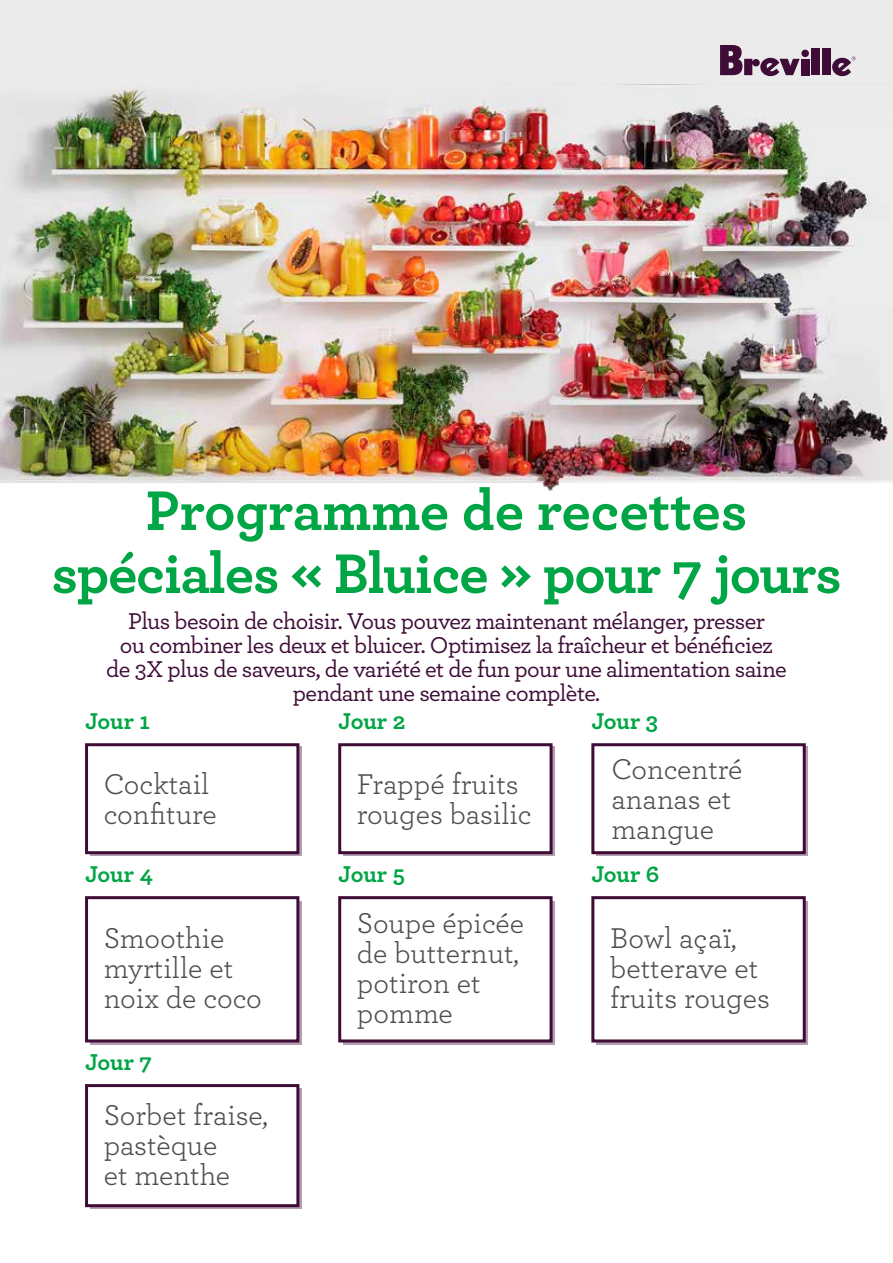
<style>
.page{position:relative;width:893px;height:1263px;background:#fff}
.page>*{position:absolute;margin:0;border:0;box-sizing:border-box;transform-origin:0 0}
.t1{font:700 58.5px/63px "Archer";letter-spacing:-.02em;color:#00a545;text-align:center}
.t2{font:30px/30px "Archer";color:#4d4d4d}
.t3{font:500 24px/24px "Archer";letter-spacing:-.025em;color:#3e0c36;text-align:center}
.t4{font:700 24px "Archer";letter-spacing:-.005em;color:#00a545}
</style>
<div class="page">
<div style="left:0;top:0;width:893px;height:128px;background:#ebebeb"></div>
<img style="left:0;top:48px;width:893px;height:443px">
<div style="left:822px;top:49px;width:9px;height:26px;background:#3e0c36"></div>
<div style="left:812px;top:49px;width:8px;height:26px;background:#3e0c36"></div>
<div style="left:801px;top:59px;width:8px;height:16px;background:#3e0c36"></div>
<div style="left:801px;top:50px;width:8px;height:7px;background:#3e0c36;border-radius:50%"></div>
<svg style="left:720px;top:45px;width:80px;height:31px"></svg>
<svg style="left:832px;top:57px;width:23px;height:19px"></svg>
<div style="left:90px;top:901px;width:212px;height:143px;background:linear-gradient(to bottom,#b29eaf,#b29eaf)"></div>
<div style="left:85px;top:896px;width:214px;height:146px;background:#fff;border:3px solid #3e0c36"></div>
<div style="left:90px;top:1088px;width:212px;height:121px;background:linear-gradient(to bottom,#b29eaf,#b29eaf)"></div>
<div style="left:85px;top:1084px;width:214px;height:123px;background:#fff;border:3px solid #3e0c36"></div>
<div style="left:343px;top:901px;width:212px;height:143px;background:linear-gradient(to bottom,#b29eaf,#b29eaf)"></div>
<div style="left:338px;top:896px;width:215px;height:146px;background:#fff;border:3px solid #3e0c36"></div>
<svg style="left:597px;top:901px;width:211px;height:143px"></svg>
<div style="left:591px;top:896px;width:215px;height:146px;background:#fff;border:3px solid #3e0c36"></div>
<div style="left:90px;top:747px;width:212px;height:109px;background:linear-gradient(to bottom,#b29eaf,#b29eaf)"></div>
<div style="left:85px;top:743px;width:214px;height:111px;background:#fff;border:3px solid #3e0c36"></div>
<div style="left:343px;top:747px;width:212px;height:109px;background:linear-gradient(to bottom,#b29eaf,#b29eaf)"></div>
<div style="left:338px;top:743px;width:215px;height:111px;background:#fff;border:3px solid #3e0c36"></div>
<svg style="left:597px;top:747px;width:211px;height:109px"></svg>
<div style="left:591px;top:743px;width:215px;height:111px;background:#fff;border:3px solid #3e0c36"></div>
<h1 class="t1" style="left:51px;top:477px;width:792px">Programme de recettes spéciales « Bluice » pour 7 jours</h1>
<p class="t3" style="left:106px;top:608px;width:682px">Plus besoin de choisir. Vous pouvez maintenant mélanger, presser<br>ou combiner les deux et bluicer. Optimisez la fraîcheur et bénéficiez de 3X plus de saveurs, de variété et de fun pour une alimentation saine pendant une semaine complète.</p>
<p class="t4" style="left:85px;top:706px;width:66px">Jour 1</p>
<p class="t2" style="left:104px;top:768px;width:115px">Cocktail confiture</p>
<p class="t4" style="left:85px;top:859px;width:70px">Jour 4</p>
<p class="t2" style="left:104px;top:922px;width:160px">Smoothie myrtille et noix de coco</p>
<p class="t4" style="left:85px;top:1047px;width:69px">Jour 7</p>
<p class="t2" style="left:104px;top:1099px;width:166px">Sorbet fraise, pastèque<br>et menthe</p>
<p class="t4" style="left:338px;top:706px;width:69px">Jour 2</p>
<p class="t2" style="left:357px;top:768px;width:176px">Frappé fruits rouges basilic</p>
<p class="t4" style="left:338px;top:859px;width:68px">Jour 5</p>
<p class="t2" style="left:357px;top:907px;width:169px">Soupe épicée de butternut, potiron et pomme</p>
<p class="t4" style="left:591px;top:706px;width:68px">Jour 3</p>
<p class="t2" style="left:611px;top:753px;width:133px">Concentré ananas et mangue</p>
<p class="t4" style="left:591px;top:859px;width:70px">Jour 6</p>
<p class="t2" style="left:610px;top:922px;width:161px">Bowl açaï, betterave et fruits rouges</p>
</div>
